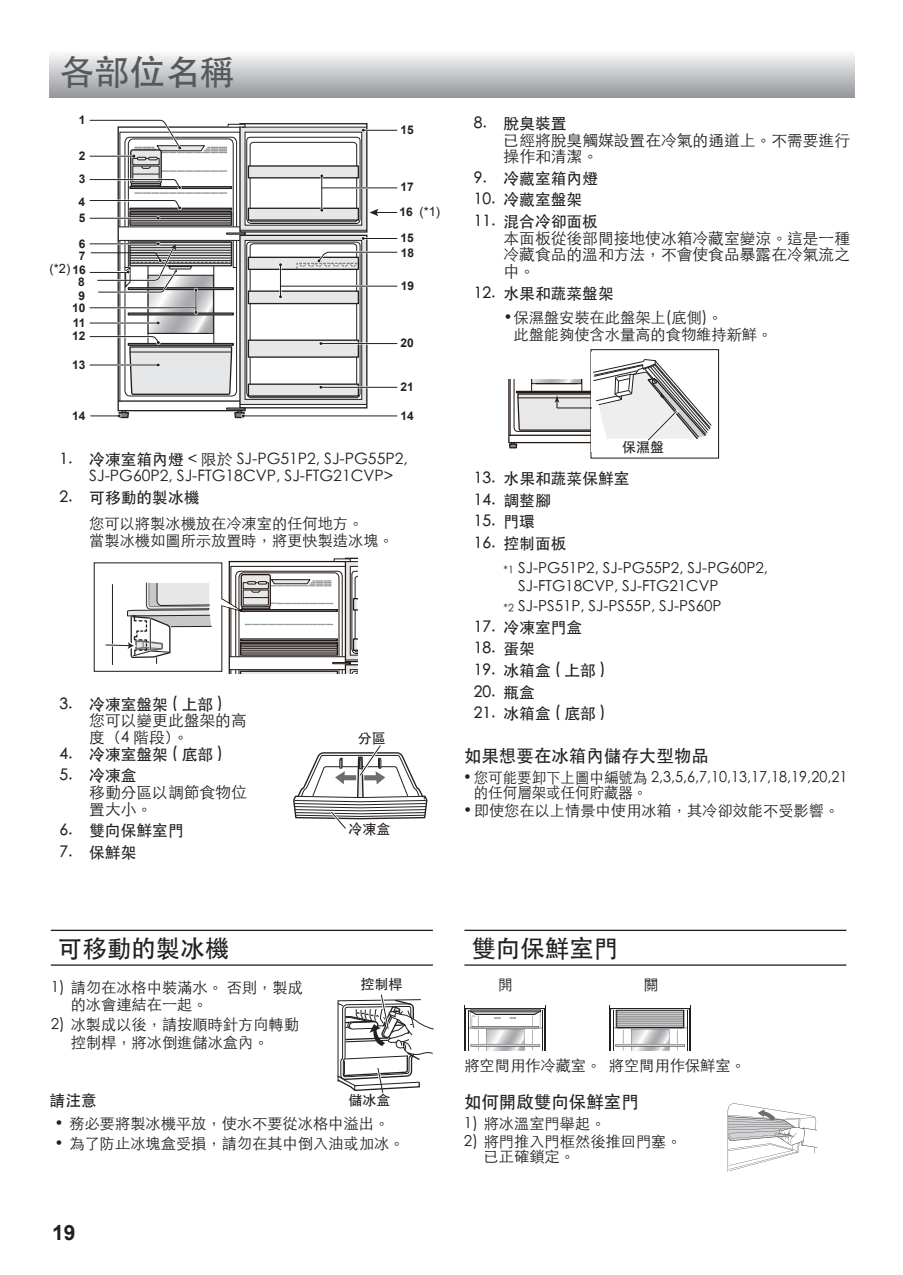
<style>
.page{position:relative;width:903px;height:1275px;background:#fff}
.page>*{position:absolute;margin:0;border:0;box-sizing:border-box;transform-origin:0 0}
.t1{font:500 35px "ST Heiti TC";color:#57585a}
.t2{font:500 24.5px "ST Heiti TC";color:#231f20}
.t3{font:700 21px "Arial";color:#231f20}
.t4{font:500 17.5px "ST Heiti TC";color:#231f20}
.t5{font:300 15.75px/16.6px "ST Heiti TC";color:#231f20}
.t6{font:500 15.75px "ST Heiti TC";color:#231f20}
.t7{font:300 15.22px/17.5px "ST Heiti TC";color:#231f20}
.t8{font:300 15.22px/15.2px "ST Heiti TC";color:#231f20;scale:.95 1}
.t9{font:500 14px "ST Heiti TC";color:#231f20}
.t10{font:12.78px "Arial";color:#231f20}
.t11{font:700 11.9px/22.4px "Arial";color:#231f20}
.s1{font-weight:700;font-size:11.9px}
.s2{font-weight:500}
.s3{font-size:10.5px}
</style>
<div class="page">
<hr style="left:610px;top:1008px;width:81px;height:1px;background:#231f20">
<hr style="left:689px;top:1009px;width:1px;height:41px;background:#231f20">
<hr style="left:609px;top:1005px;width:1px;height:46px;background:#231f20">
<hr style="left:690px;top:1005px;width:1px;height:45px;background:#231f20">
<hr style="left:465px;top:1008px;width:81px;height:1px;background:#231f20">
<hr style="left:464px;top:1005px;width:1px;height:46px;background:#231f20">
<hr style="left:545px;top:1005px;width:1px;height:45px;background:#231f20">
<svg style="left:466px;top:1009px;width:79px;height:42px"></svg>
<svg style="left:611px;top:1009px;width:78px;height:42px"></svg>
<div style="left:50px;top:50px;width:805px;height:47px;background:linear-gradient(to bottom,#fcfcfd,#95979b)"></div>
<div style="left:94px;top:563px;width:128px;height:109px;border:1px solid #211814"></div>
<svg style="left:219px;top:557px;width:138px;height:117px"></svg>
<hr style="left:112px;top:584px;width:1px;height:81px;background:#231f20">
<svg style="left:105px;top:582px;width:106px;height:81px"></svg>
<svg style="left:727px;top:1103px;width:90px;height:69px"></svg>
<div style="left:591px;top:349px;width:128px;height:109px;border:1px solid #211814"></div>
<div style="left:591px;top:353px;width:124px;height:99px;background:#fff"></div>
<svg style="left:508px;top:359px;width:204px;height:94px"></svg>
<hr style="left:557px;top:408px;width:35px;height:1px;background:#211814">
<hr style="left:464px;top:930px;width:382px;height:1px;background:#231f20">
<hr style="left:464px;top:964px;width:382px;height:2px;background:#231f20">
<hr style="left:51px;top:930px;width:382px;height:1px;background:#231f20">
<hr style="left:51px;top:964px;width:382px;height:2px;background:#231f20">
<svg style="left:293px;top:745px;width:134px;height:84px"></svg>
<svg style="left:337px;top:994px;width:97px;height:99px"></svg>
<svg style="left:89px;top:119px;width:309px;height:300px"></svg>
<hr style="left:90px;top:272px;width:39px;height:1px;background:#231f20">
<h1 class="t1" style="left:60px;top:52px;width:177px">各部位名稱</h1>
<p class="t11" style="left:79px;top:109px;width:8px">1</p>
<p class="t11" style="left:79px;top:145px;width:8px">2</p>
<p class="t11" style="left:79px;top:168px;width:8px">3<br>4</p>
<p class="t11" style="left:79px;top:207px;width:8px">5</p>
<p class="t11" style="left:79px;top:245px;width:8px">7</p>
<p class="t11" style="left:79px;top:233px;width:8px">6</p>
<p class="t11" style="left:78px;top:275px;width:9px;line-height:14px">8<br>9</p>
<p class="t11" style="left:73px;top:312px;width:14px">11</p>
<p class="t10" style="left:50px;top:260px;width:38px">(*2) <span class="s1">16</span></p>
<p class="t11" style="left:72px;top:297px;width:15px">10</p>
<p class="t11" style="left:72px;top:325px;width:15px">12</p>
<p class="t11" style="left:72px;top:354px;width:15px">13</p>
<p class="t11" style="left:401px;top:119px;width:15px">15</p>
<p class="t11" style="left:400px;top:175px;width:16px;line-height:24.8px">17<br>16</p>
<p class="t11" style="left:401px;top:242px;width:15px">18</p>
<p class="t10" style="left:419px;top:203px;width:22px">(*1)</p>
<p class="t11" style="left:401px;top:227px;width:15px">15</p>
<p class="t11" style="left:401px;top:275px;width:15px">19</p>
<p class="t11" style="left:401px;top:332px;width:15px">20</p>
<p class="t11" style="left:401px;top:376px;width:15px">21</p>
<p class="t11" style="left:72px;top:405px;width:15px">14</p>
<p class="t11" style="left:400px;top:405px;width:15px">14</p>
<p class="t5" style="left:89px;top:449px;width:320px;text-indent:-30px"><span class="s2">1. 冷凍室箱內燈</span> &lt; 限於 SJ-PG51P2, SJ-PG55P2,<br>SJ-PG60P2, SJ-FTG18CVP, SJ-FTG21CVP&gt;</p>
<p class="t6" style="left:60px;top:489px;width:142px">2. 可移動的製冰機</p>
<p class="t7" style="left:89px;top:513px;width:306px">您可以將製冰機放在冷凍室的任何地方。<br>當製冰機如圖所示放置時，將更快製造冰塊。</p>
<p class="t6" style="left:60px;top:695px;width:165px">3. 冷凍室盤架 ( 上部 )</p>
<p class="t5" style="left:89px;top:711px;width:159px">您可以變更此盤架的高度（4 階段）。</p>
<p class="t6" style="left:60px;top:745px;width:165px">4. 冷凍室盤架 ( 底部 )</p>
<p class="t6" style="left:59px;top:767px;width:79px">5. 冷凍盒</p>
<p class="t5" style="left:89px;top:782px;width:159px">移動分區以調節食物位置大小。</p>
<p class="t6" style="left:59px;top:822px;width:126px">6. 雙向保鮮室門</p>
<p class="t6" style="left:59px;top:843px;width:79px">7. 保鮮架</p>
<p class="t9" style="left:358px;top:730px;width:29px">分區</p>
<p class="t9" style="left:348px;top:822px;width:43px">冷凍盒</p>
<p class="t6" style="left:474px;top:115px;width:94px">8. 脫臭裝置</p>
<p class="t5" style="left:503px;top:130px;width:348px">已經將脫臭觸媒設置在冷氣的通道上。不需要進行操作和清潔。</p>
<p class="t6" style="left:474px;top:169px;width:126px">9. 冷藏室箱內燈</p>
<p class="t6" style="left:474px;top:191px;width:110px">10. 冷藏室盤架</p>
<p class="t6" style="left:474px;top:213px;width:126px">11. 混合冷卻面板</p>
<p class="t5" style="left:503px;top:228px;width:348px;text-align:justify">本面板從後部間接地使冰箱冷藏室變涼。這是一種冷藏食品的溫和方法，不會使食品暴露在冷氣流之中。</p>
<p class="t6" style="left:474px;top:284px;width:142px">12. 水果和蔬菜盤架</p>
<p class="t7" style="left:513px;top:308px;width:260px;line-height:16.8px;text-indent:-10px">•保濕盤安裝在此盤架上(底側)。<br>此盤能夠使含水量高的食物維持新鮮。</p>
<p class="t9" style="left:622px;top:439px;width:43px">保濕盤</p>
<p class="t6" style="left:474px;top:470px;width:157px">13. 水果和蔬菜保鮮室</p>
<p class="t6" style="left:474px;top:491px;width:79px">14. 調整腳</p>
<p class="t6" style="left:474px;top:513px;width:63px">15. 門環</p>
<p class="t6" style="left:474px;top:534px;width:94px">16. 控制面板</p>
<p class="t7" style="left:518px;top:558px;width:251px;text-indent:-15px"><span class="s3">*1</span> SJ-PG51P2, SJ-PG55P2, SJ-PG60P2,<br>SJ-FTG18CVP, SJ-FTG21CVP</p>
<p class="t7" style="left:503px;top:596px;width:219px"><span class="s3">*2</span> SJ-PS51P, SJ-PS55P, SJ-PS60P</p>
<p class="t6" style="left:474px;top:618px;width:110px">17. 冷凍室門盒</p>
<p class="t6" style="left:474px;top:640px;width:63px">18. 蛋架</p>
<p class="t6" style="left:474px;top:662px;width:133px">19. 冰箱盒 ( 上部 )</p>
<p class="t6" style="left:474px;top:683px;width:63px">20. 瓶盒</p>
<p class="t6" style="left:474px;top:705px;width:133px">21. 冰箱盒 ( 底部 )</p>
<p class="t4" style="left:464px;top:746px;width:246px">如果想要在冰箱內儲存大型物品</p>
<p class="t8" style="left:474px;top:768px;width:395px;text-indent:-11px">•您可能要卸下上圖中編號為 2,3,5,6,7,10,13,17,18,19,20,21的任何層架或任何貯藏器。</p>
<p class="t7" style="left:463px;top:800px;width:378px">•即使您在以上情景中使用冰箱，其冷卻效能不受影響。</p>
<h2 class="t2" style="left:58px;top:935px;width:173px">可移動的製冰機</h2>
<h2 class="t2" style="left:471px;top:935px;width:148px">雙向保鮮室門</h2>
<p class="t7" style="left:71px;top:977px;width:234px;text-indent:-20px">1) 請勿在冰格中裝滿水。 否則，製成的冰會連結在一起。</p>
<p class="t7" style="left:71px;top:1014px;width:230px;text-indent:-20px">2) 冰製成以後，請按順時針方向轉動控制桿，將冰倒進儲冰盒內。</p>
<p class="t9" style="left:360px;top:977px;width:43px">控制桿</p>
<p class="t6" style="left:50px;top:1092px;width:49px">請注意</p>
<p class="t7" style="left:55px;top:1113px;width:336px">• 務必要將製冰機平放，使水不要從冰格中溢出。</p>
<p class="t7" style="left:55px;top:1133px;width:351px">• 為了防止冰塊盒受損，請勿在其中倒入油或加冰。</p>
<p class="t9" style="left:348px;top:1093px;width:43px">儲冰盒</p>
<h3 class="t3" style="left:52px;top:1218px;width:25px">19</h3>
<p class="t7" style="left:498px;top:974px;width:17px">開</p>
<p class="t7" style="left:643px;top:974px;width:17px">關</p>
<p class="t7" style="left:609px;top:1055px;width:139px">將空間用作保鮮室。</p>
<p class="t4" style="left:464px;top:1092px;width:176px">如何開啟雙向保鮮室門</p>
<p class="t7" style="left:464px;top:1113px;width:143px">1) 將冰溫室門舉起。</p>
<p class="t7" style="left:484px;top:1132px;width:199px;line-height:15.2px;text-indent:-20px">2) 將門推入門框然後推回門塞。已正確鎖定。</p>
<p class="t7" style="left:464px;top:1055px;width:139px">將空間用作冷藏室。</p>
</div>
